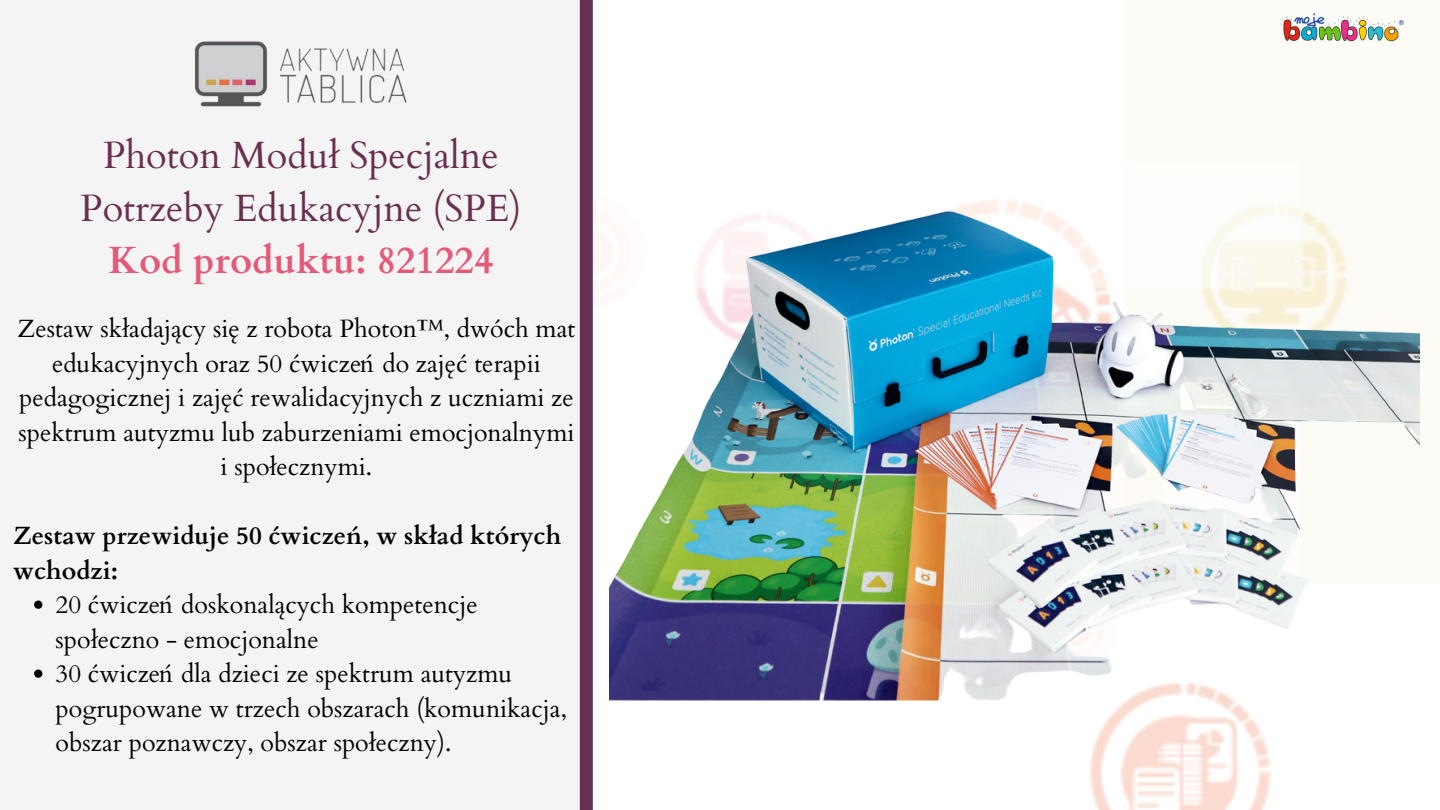
<style>
.page{position:relative;width:1440px;height:810px;background:#fff}
.page>*{position:absolute;margin:0;border:0;box-sizing:border-box;transform-origin:0 0}
.t1{font:38px/52.5px "Cardo";color:#692f50;text-align:center}
.t2{font:700 38px "Cardo";color:#e45a78}
.t3{font:25px/34.5px "Cardo";color:#000}
.t4{font:700 25px/34.5px "Cardo";color:#000}
</style>
<div class="page">
<svg style="left:580px;top:0;width:13px;height:810px;background:#6b3152"></svg>
<div style="left:0;top:0;width:580px;height:810px;background:#f5f4f4"></div>
<img style="left:193px;top:26px;width:216px;height:92px">
<img style="left:1280px;top:13px;width:125px;height:13px">
<img style="left:610px;top:26px;width:810px;height:784px">
<svg style="left:34px;top:601px;width:8px;height:8px"></svg>
<svg style="left:34px;top:670px;width:8px;height:8px"></svg>
<h1 class="t1" style="left:80px;top:130px;width:443px">Photon Moduł Specjalne<br>Potrzeby Edukacyjne (SPE)</h1>
<h1 class="t2" style="left:108px;top:236px;width:387px">Kod produktu: 821224</h1>
<p class="t3" style="left:18px;top:312px;width:559px;text-align:center">Zestaw składający się z robota Photon™, dwóch mat edukacyjnych oraz 50 ćwiczeń do zajęć terapii pedagogicznej i zajęć rewalidacyjnych z uczniami ze spektrum autyzmu lub zaburzeniami emocjonalnymi i społecznymi.</p>
<p class="t4" style="left:13px;top:519px;width:550px">Zestaw przewiduje 50 ćwiczeń, w skład których wchodzi:</p>
<p class="t3" style="left:56px;top:588px;width:513px">20 ćwiczeń doskonalących kompetencje społeczno - emocjonalne<br>30 ćwiczeń dla dzieci ze spektrum autyzmu pogrupowane w trzech obszarach (komunikacja, obszar poznawczy, obszar społeczny).</p>
</div>
